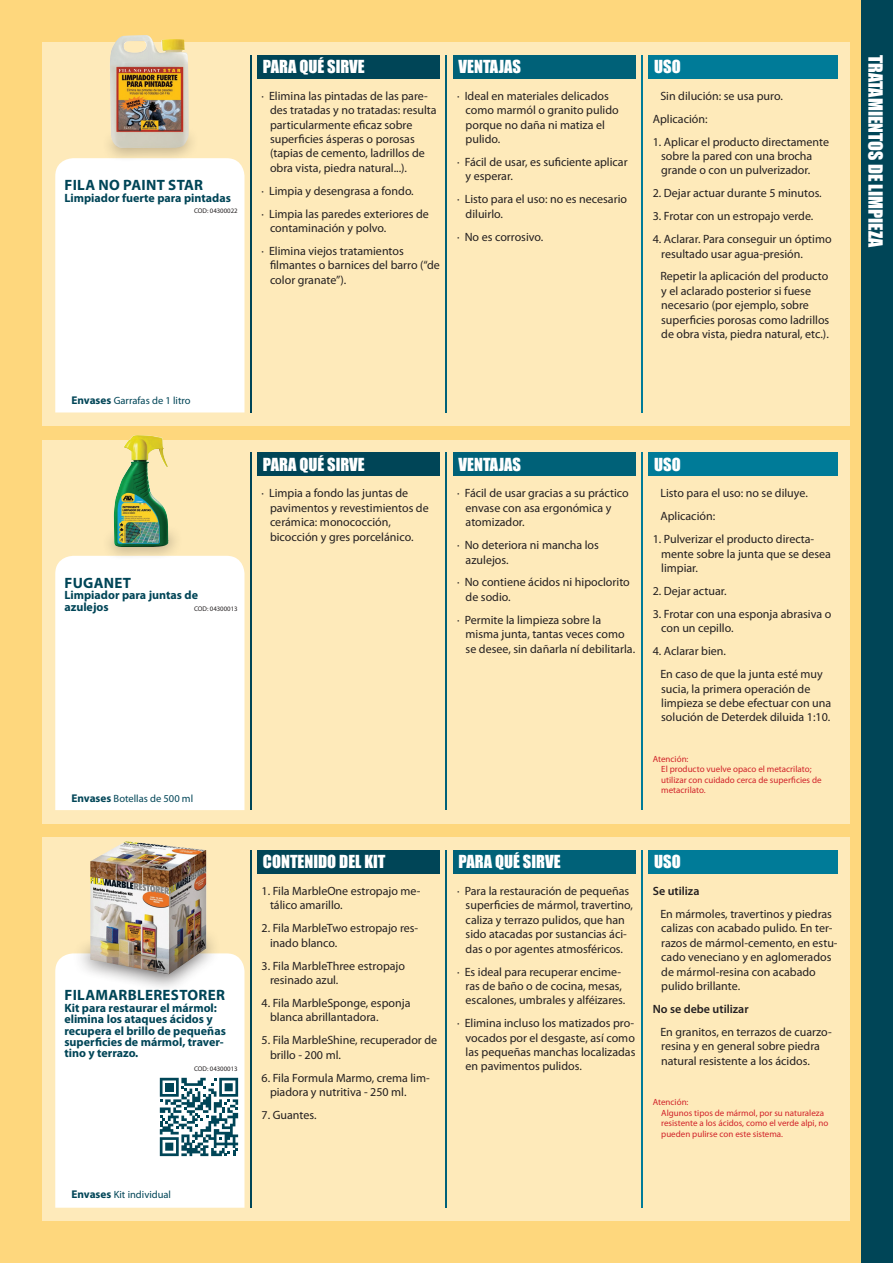
<style>
.page{position:relative;width:893px;height:1263px;background:#fed77d}
.page>*{position:absolute;margin:0;border:0;box-sizing:border-box;transform-origin:0 0}
.t1{font:18px "Impact";color:#fff}
.t2{font:16.5px "Impact";color:#fff}
.t3{font:700 15px "Myriad Pro";letter-spacing:.02em;color:#004557}
.t4{font:12px/14.4px "Myriad Pro";color:#231f20}
.t5{font:700 12px/11.4px "Myriad Pro";color:#004557}
.t6{font:600 12px "Myriad Pro";color:#231f20}
.t7{font:10.5px "Myriad Pro";color:#004557}
.t8{font:9px/10.5px "Myriad Pro";color:#d1232a}
.t9{font:6.75px "Myriad Pro";color:#231f20}
.s1{font-weight:700;font-size:11.25px}
</style>
<div class="page">
<div style="left:43px;top:43px;width:807px;height:383px;background:#feeaba"></div>
<div style="left:43px;top:440px;width:807px;height:383px;background:#feeaba"></div>
<div style="left:43px;top:837px;width:807px;height:383px;background:#feeaba"></div>
<div style="left:55px;top:158px;width:189px;height:254px;background:#fff"></div>
<div style="left:55px;top:556px;width:189px;height:254px;background:#fff"></div>
<div style="left:55px;top:953px;width:189px;height:255px;background:#fff"></div>
<div style="left:257px;top:55px;width:183px;height:23px;background:#004557"></div>
<div style="left:257px;top:453px;width:183px;height:23px;background:#004557"></div>
<div style="left:257px;top:850px;width:183px;height:23px;background:#004557"></div>
<div style="left:453px;top:55px;width:183px;height:23px;background:#006178"></div>
<div style="left:453px;top:453px;width:183px;height:23px;background:#006178"></div>
<div style="left:453px;top:850px;width:183px;height:23px;background:#006178"></div>
<div style="left:648px;top:55px;width:190px;height:23px;background:#007b98"></div>
<div style="left:648px;top:453px;width:190px;height:23px;background:#007b98"></div>
<div style="left:648px;top:850px;width:190px;height:23px;background:#007b98"></div>
<hr style="left:250px;top:55px;width:2px;height:357px;background:#004557">
<hr style="left:250px;top:453px;width:2px;height:357px;background:#004557">
<hr style="left:250px;top:850px;width:2px;height:358px;background:#004557">
<hr style="left:446px;top:55px;width:1px;height:357px;background:#006178">
<hr style="left:446px;top:453px;width:1px;height:357px;background:#006178">
<hr style="left:446px;top:850px;width:1px;height:358px;background:#006178">
<hr style="left:641px;top:55px;width:2px;height:357px;background:#007b98">
<hr style="left:641px;top:453px;width:2px;height:357px;background:#007b98">
<hr style="left:641px;top:850px;width:2px;height:357px;background:#007b98">
<div style="left:102px;top:126px;width:97px;height:36px;background:#231f20;opacity:.63"></div>
<div style="left:102px;top:525px;width:81px;height:36px;background:#231f20;opacity:.63"></div>
<svg style="left:168px;top:538px;width:2px;height:8px"></svg>
<img style="left:110px;top:35px;width:79px;height:113px">
<img style="left:114px;top:435px;width:54px;height:112px">
<div style="left:72px;top:928px;width:150px;height:65px;background:#231f20;opacity:.75"></div>
<img style="left:90px;top:841px;width:116px;height:133px">
<div style="left:862px;top:0;width:31px;height:1263px;background:#004557"></div>
<svg style="left:160px;top:1078px;width:78px;height:78px;background:#7fa1aa"></svg>
<p class="t3" style="left:65px;top:175px;width:140px">FILA NO PAINT STAR</p>
<p class="t5" style="left:64px;top:191px;width:168px">Limpiador fuerte para pintadas</p>
<p class="t9" style="left:194px;top:207px;width:45px">COD: 04300022</p>
<p class="t7" style="left:71px;top:394px;width:121px"><span class="s1">Envases</span> Garrafas de 1 litro</p>
<p class="t3" style="left:65px;top:573px;width:68px">FUGANET</p>
<p class="t5" style="left:64px;top:589px;width:135px">Limpiador para juntas de azulejos</p>
<p class="t9" style="left:194px;top:604px;width:45px">COD: 04300013</p>
<p class="t7" style="left:71px;top:791px;width:123px"><span class="s1">Envases</span> Botellas de 500 ml</p>
<p class="t3" style="left:65px;top:985px;width:162px">FILAMARBLERESTORER</p>
<p class="t5" style="left:64px;top:1001px;width:163px">Kit para restaurar el mármol: elimina los ataques ácidos y recupera el brillo de pequeñas superficies de mármol, traver&shy;tino y terrazo.</p>
<p class="t9" style="left:194px;top:1065px;width:45px">COD: 04300013</p>
<p class="t7" style="left:71px;top:1188px;width:101px"><span class="s1">Envases</span> Kit individual</p>
<p class="t2" style="left:263px;top:54px;width:103px">PARA QUÉ SIRVE</p>
<p class="t4" style="left:270px;top:88px;width:168px;text-indent:-9px">· Elimina las pintadas de las pare&shy;des tratadas y no tratadas: resulta particularmente eficaz sobre superficies ásperas o porosas (tapias de cemento, ladrillos de obra vista, piedra natural...).</p>
<p class="t4" style="left:261px;top:183px;width:154px">· Limpia y desengrasa a fondo.</p>
<p class="t4" style="left:270px;top:206px;width:160px;text-indent:-9px">· Limpia las paredes exteriores de contaminación y polvo.</p>
<p class="t4" style="left:270px;top:244px;width:171px;text-indent:-9px">· Elimina viejos tratamientos filmantes o barnices del barro (“de color granate”).</p>
<p class="t2" style="left:459px;top:54px;width:64px">VENTAJAS</p>
<p class="t4" style="left:466px;top:88px;width:155px;text-indent:-9px">· Ideal en materiales delicados como marmól o granito pulido porque no daña ni matiza el pulido.</p>
<p class="t4" style="left:466px;top:155px;width:164px;text-indent:-9px">· Fácil de usar, es suficiente aplicar y esperar.</p>
<p class="t4" style="left:466px;top:192px;width:163px;text-indent:-9px">· Listo para el uso: no es necesario diluirlo.</p>
<p class="t4" style="left:457px;top:229px;width:88px">· No es corrosivo.</p>
<p class="t2" style="left:654px;top:54px;width:28px">USO</p>
<p class="t4" style="left:660px;top:88px;width:124px">Sin dilución: se usa puro.</p>
<p class="t4" style="left:653px;top:111px;width:56px">Aplicación:</p>
<p class="t4" style="left:661px;top:134px;width:169px;text-indent:-9px">1. Aplicar el producto directamente sobre la pared con una brocha grande o con un pulverizador.</p>
<p class="t4" style="left:653px;top:186px;width:171px">2. Dejar actuar durante 5 minutos.</p>
<p class="t4" style="left:653px;top:209px;width:162px">3. Frotar con un estropajo verde.</p>
<p class="t4" style="left:661px;top:232px;width:172px;text-indent:-9px">4. Aclarar. Para conseguir un óptimo resultado usar agua-presión.</p>
<p class="t4" style="left:660px;top:269px;width:170px">Repetir la aplicación del producto y el aclarado posterior si fuese necesario (por ejemplo, sobre superficies porosas como ladrillos de obra vista, piedra natural, etc.).</p>
<p class="t2" style="left:263px;top:452px;width:103px">PARA QUÉ SIRVE</p>
<p class="t4" style="left:270px;top:486px;width:160px;text-indent:-9px">· Limpia a fondo las juntas de pavimentos y revestimientos de cerámica: monococción, bicocción y gres porcelánico.</p>
<p class="t2" style="left:459px;top:451px;width:64px">VENTAJAS</p>
<p class="t4" style="left:466px;top:486px;width:165px;text-indent:-9px">· Fácil de usar gracias a su práctico envase con asa ergonómica y atomizador.</p>
<p class="t4" style="left:466px;top:538px;width:135px;text-indent:-9px">· No deteriora ni mancha los azulejos.</p>
<p class="t4" style="left:466px;top:575px;width:166px;text-indent:-9px">· No contiene ácidos ni hipoclorito de sodio.</p>
<p class="t4" style="left:466px;top:612px;width:171px;text-indent:-9px">· Permite la limpieza sobre la misma junta, tantas veces como se desee, sin dañarla ní debilitarla.</p>
<p class="t2" style="left:654px;top:452px;width:28px">USO</p>
<p class="t4" style="left:660px;top:486px;width:149px">Listo para el uso: no se diluye.</p>
<p class="t4" style="left:660px;top:509px;width:56px">Aplicación:</p>
<p class="t4" style="left:661px;top:532px;width:171px;text-indent:-9px">1. Pulverizar el producto directa&shy;mente sobre la junta que se desea limpiar.</p>
<p class="t4" style="left:653px;top:583px;width:75px">2. Dejar actuar.</p>
<p class="t4" style="left:661px;top:606px;width:172px;text-indent:-9px">3. Frotar con una esponja abrasiva o con un cepillo.</p>
<p class="t4" style="left:653px;top:644px;width:75px">4. Aclarar bien.</p>
<p class="t4" style="left:660px;top:667px;width:172px">En caso de que la junta esté muy sucia, la primera operación de limpieza se debe efectuar con una solución de Deterdek diluida 1:10.</p>
<p class="t8" style="left:661px;top:753px;width:162px;text-indent:-9px">Atención:<br>El producto vuelve opaco el metacrilato; utilizar con cuidado cerca de superficies de metacrilato.</p>
<p class="t2" style="left:263px;top:849px;width:124px">CONTENIDO DEL KIT</p>
<p class="t4" style="left:270px;top:884px;width:152px;text-indent:-9px">1. Fila MarbleOne estropajo me&shy;tálico amarillo.</p>
<p class="t4" style="left:270px;top:921px;width:150px;text-indent:-9px">2. Fila MarbleTwo estropajo res&shy;inado blanco.</p>
<p class="t4" style="left:270px;top:958px;width:137px;text-indent:-9px">3. Fila MarbleThree estropajo resinado azul.</p>
<p class="t4" style="left:270px;top:995px;width:142px;text-indent:-9px">4. Fila MarbleSponge, esponja blanca abrillantadora.</p>
<p class="t4" style="left:270px;top:1033px;width:169px;text-indent:-9px">5. Fila MarbleShine, recuperador de brillo - 200 ml.</p>
<p class="t4" style="left:270px;top:1070px;width:161px;text-indent:-9px">6. Fila Formula Marmo, crema lim&shy;piadora y nutritiva - 250 ml.</p>
<p class="t4" style="left:261px;top:1107px;width:56px">7. Guantes.</p>
<p class="t2" style="left:459px;top:849px;width:103px">PARA QUÉ SIRVE</p>
<p class="t4" style="left:466px;top:884px;width:169px;text-indent:-9px">· Para la restauración de pequeñas superficies de mármol, travertino, caliza y terrazo pulidos, que han sido atacadas por sustancias áci&shy;das o por agentes atmosféricos.</p>
<p class="t4" style="left:466px;top:964px;width:161px;text-indent:-9px">· Es ideal para recuperar encime&shy;ras de baño o de cocina, mesas, escalones, umbrales y alféizares.</p>
<p class="t4" style="left:466px;top:1016px;width:171px;text-align:justify;text-indent:-9px">· Elimina incluso los matizados pro&shy;vocados por el desgaste, así como las pequeñas manchas localizadas en pavimentos pulidos.</p>
<p class="t2" style="left:654px;top:849px;width:28px">USO</p>
<p class="t6" style="left:653px;top:883px;width:48px">Se utiliza</p>
<p class="t4" style="left:660px;top:906px;width:179px">En mármoles, travertinos y piedras calizas con acabado pulido. En ter&shy;razos de mármol-cemento, en estu&shy;cado veneciano y en aglomerados de mármol-resina con acabado pulido brillante.</p>
<p class="t6" style="left:653px;top:1001px;width:97px">No se debe utilizar</p>
<p class="t4" style="left:660px;top:1024px;width:173px">En granitos, en terrazos de cuarzo&shy;resina y en general sobre piedra natural resistente a los ácidos.</p>
<p class="t8" style="left:661px;top:1096px;width:169px;text-indent:-9px">Atención:<br>Algunos tipos de mármol, por su naturaleza resistente a los ácidos, como el verde alpi, no pueden pulirse con este sistema.</p>
<p class="t1" style="left:889px;top:55px;width:194px;rotate:90deg">TRATAMIENTOS DE LIMPIEZA</p>
</div>
